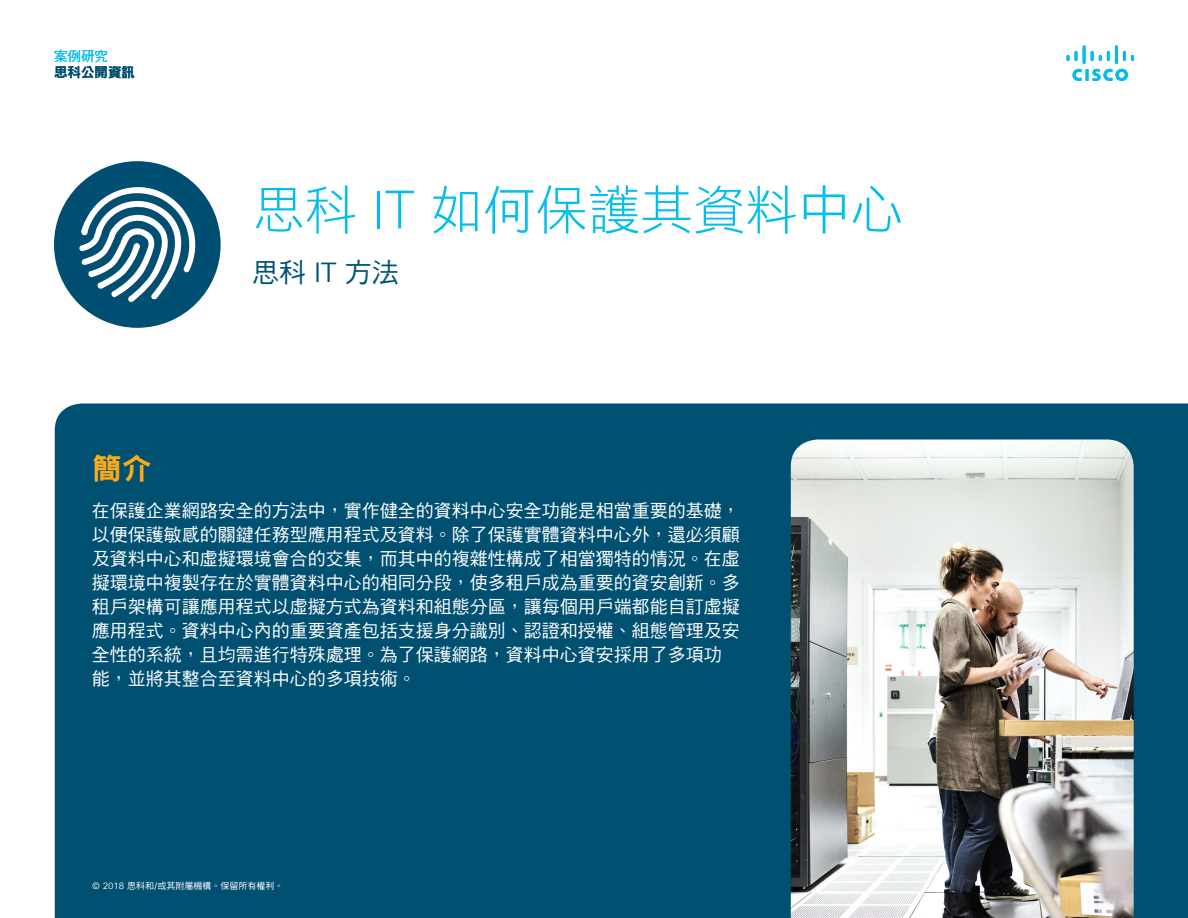
<style>
.page{position:relative;width:1188px;height:918px;background:#fff}
.page>*{position:absolute;margin:0;border:0;box-sizing:border-box;transform-origin:0 0}
.Paragraph_Style4{font:52.5px "DF Hei Std W3";color:#01beeb}
.Paragraph_Style1{font:30px "DF Hei Std W9";color:#faab1a}
.Paragraph_Style2{font:27px "DF Hei Std W5";color:#005072}
.Paragraph_Style2-2{font:18px/24px "DF Hei Std W5";color:#fff}
.Paragraph_Style2-3{font:13.5px "DF Hei Std W9";color:#005072}
.Paragraph_Style3{font:13.5px "DF Hei Std W5";color:#01beeb}
.Paragraph_Style2-4{font:9px "DF Hei Std W5";color:#fff}
.s1{font-family:"Cisco Sans TT";font-weight:200}
.s2{font-family:"Cisco Sans TT Light"}
</style>
<div class="page">
<svg style="left:1067px;top:45px;width:67px;height:36px"></svg>
<div style="left:55px;top:404px;width:1133px;height:514px;background:#005072"></div>
<img style="left:791px;top:440px;width:343px;height:478px">
<svg style="left:54px;top:161px;width:167px;height:167px"></svg>
<p class="Paragraph_Style3" style="left:54px;top:49px;width:55px">案例研究</p>
<p class="Paragraph_Style2-3" style="left:54px;top:65px;width:82px">思科公開資訊</p>
<p class="Paragraph_Style4" style="left:252px;top:181px;width:652px">思科 <span class="s1">IT</span> 如何保護其資料中心</p>
<p class="Paragraph_Style2" style="left:252px;top:258px;width:148px">思科 <span class="s2">IT</span> 方法</p>
<p class="Paragraph_Style1" style="left:92px;top:452px;width:61px">簡介</p>
<p class="Paragraph_Style2-2" style="left:92px;top:498px;width:650px">在保護企業網路安全的方法中，實作健全的資料中心安全功能是相當重要的基礎，以便保護敏感的關鍵任務型應用程式及資料。除了保護實體資料中心外，還必須顧及資料中心和虛擬環境會合的交集，而其中的複雜性構成了相當獨特的情況。在虛擬環境中複製存在於實體資料中心的相同分段，使多租戶成為重要的資安創新。多租戶架構可讓應用程式以虛擬方式為資料和組態分區，讓每個用戶端都能自訂虛擬應用程式。資料中心內的重要資產包括支援身分識別、認證和授權、組態管理及安全性的系統，且均需進行特殊處理。為了保護網路，資料中心資安採用了多項功能，並將其整合至資料中心的多項技術。</p>
<p class="Paragraph_Style2-4" style="left:92px;top:881px;width:193px"><span class="s2">© 2018</span> 思科和<span class="s2">/</span>或其附屬機構。保留所有權利。</p>
</div>
